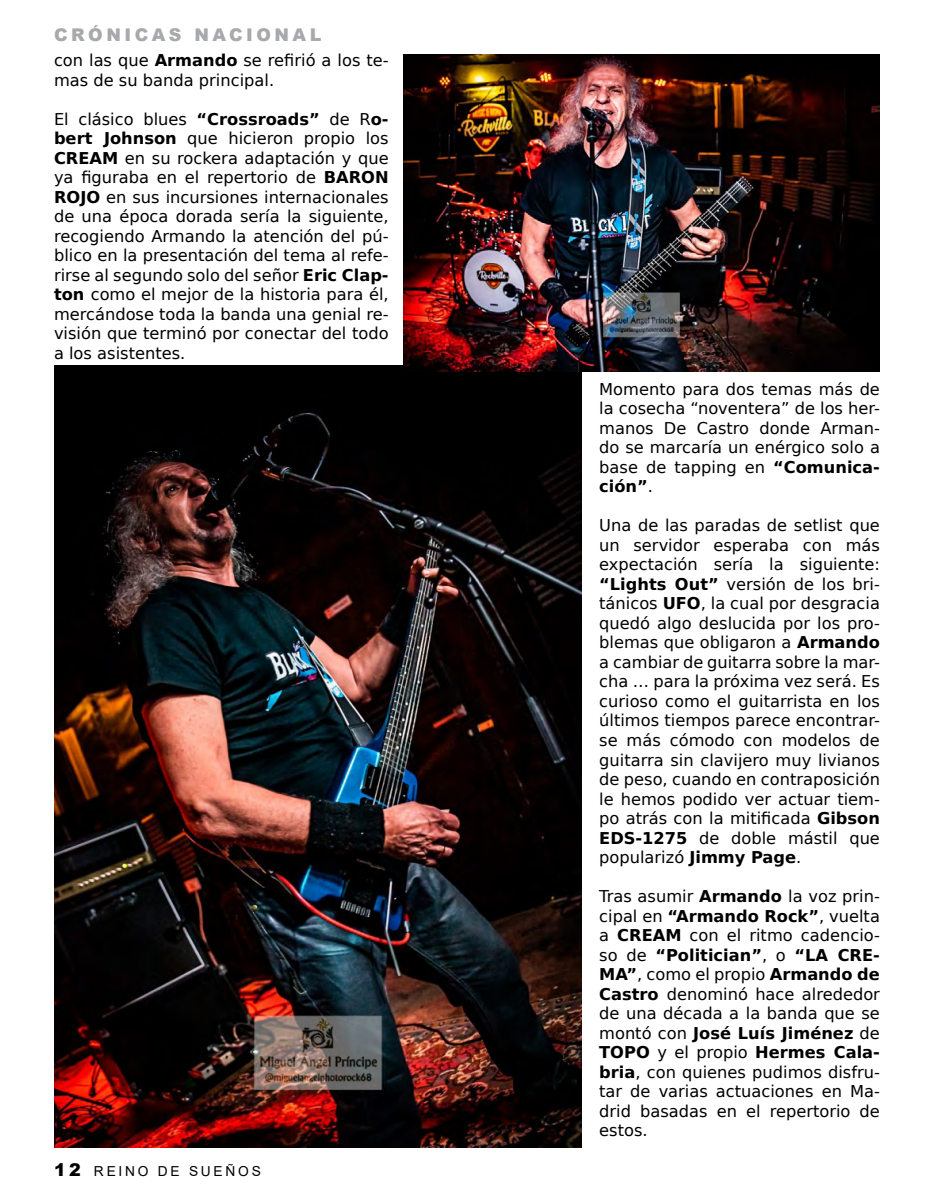
<style>
.page{position:relative;width:934px;height:1204px;background:#fff}
.page>*{position:absolute;margin:0;border:0;box-sizing:border-box;transform-origin:0 0}
.t1{font:900 17.5px "Arial";letter-spacing:.2em;color:#a7a9ac}
.t2{font:16.25px/19.5px "DejaVu Sans";color:#000;text-align:justify}
.t3{font:13.75px "Arial";letter-spacing:.2em;color:#000}
.s1{font-weight:700}
.s2{font-weight:900;font-size:17.5px}
</style>
<div class="page">
<img style="left:54px;top:365px;width:528px;height:782px">
<img style="left:403px;top:54px;width:477px;height:317px">
<p class="t1" style="left:54px;top:22px;width:269px">CRÓNICAS NACIONAL</p>
<p class="t2" style="left:54px;top:50px;width:336px">con las que <span class="s1">Armando</span> se refirió a los te&shy;mas de su banda principal.</p>
<p class="t2" style="left:54px;top:109px;width:336px">El clásico blues <span class="s1">“Crossroads”</span> de R<span class="s1">o&shy;bert Johnson</span> que hicieron propio los <span class="s1">CREAM</span> en su rockera adaptación y que ya figuraba en el repertorio de <span class="s1">BARON ROJO</span> en sus incursiones internacionales de una época dorada sería la siguiente, recogiendo Armando la atención del pú&shy;blico en la presentación del tema al refe&shy;rirse al segundo solo del señor <span class="s1">Eric Clap&shy;ton</span> como el mejor de la historia para él, mercándose toda la banda una genial re&shy;visión que terminó por conectar del todo a los asistentes.</p>
<p class="t3" style="left:54px;top:1162px;width:208px"><span class="s2">12</span> REINO DE SUEÑOS</p>
<p class="t2" style="left:599px;top:379px;width:282px">Momento para dos temas más de la cosecha “noventera” de los her&shy;manos De Castro donde Arman&shy;do se marcaría un enérgico solo a base de tapping en <span class="s1">“Comunica&shy;ción”</span>.</p>
<p class="t2" style="left:599px;top:515px;width:282px">Una de las paradas de setlist que un servidor esperaba con más expectación sería la siguiente: <span class="s1">“Lights Out”</span> versión de los bri&shy;tánicos <span class="s1">UFO</span>, la cual por desgracia quedó algo deslucida por los pro&shy;blemas que obligaron a <span class="s1">Armando </span>a cambiar de guitarra sobre la mar&shy;cha … para la próxima vez será. Es curioso como el guitarrista en los últimos tiempos parece encontrar&shy;se más cómodo con modelos de guitarra sin clavijero muy livianos de peso, cuando en contraposición le hemos podido ver actuar tiem&shy;po atrás con la mitificada <span class="s1">Gibson EDS-1275</span> de doble mástil que popularizó <span class="s1">Jimmy Page</span>.</p>
<p class="t2" style="left:599px;top:886px;width:282px">Tras asumir <span class="s1">Armando</span> la voz prin&shy;cipal en <span class="s1">“Armando Rock”</span>, vuelta a <span class="s1">CREAM</span> con el ritmo cadencio&shy;so de <span class="s1">“Politician”</span>, o <span class="s1">“LA CRE-MA”</span>, como el propio <span class="s1">Armando de Castro</span> denominó hace alrededor de una década a la banda que se montó con <span class="s1">José Luís Jiménez</span> de <span class="s1">TOPO</span> y el propio <span class="s1">Hermes Cala&shy;bria</span>, con quienes pudimos disfru&shy;tar de varias actuaciones en Ma&shy;drid basadas en el repertorio de estos.</p>
</div>
